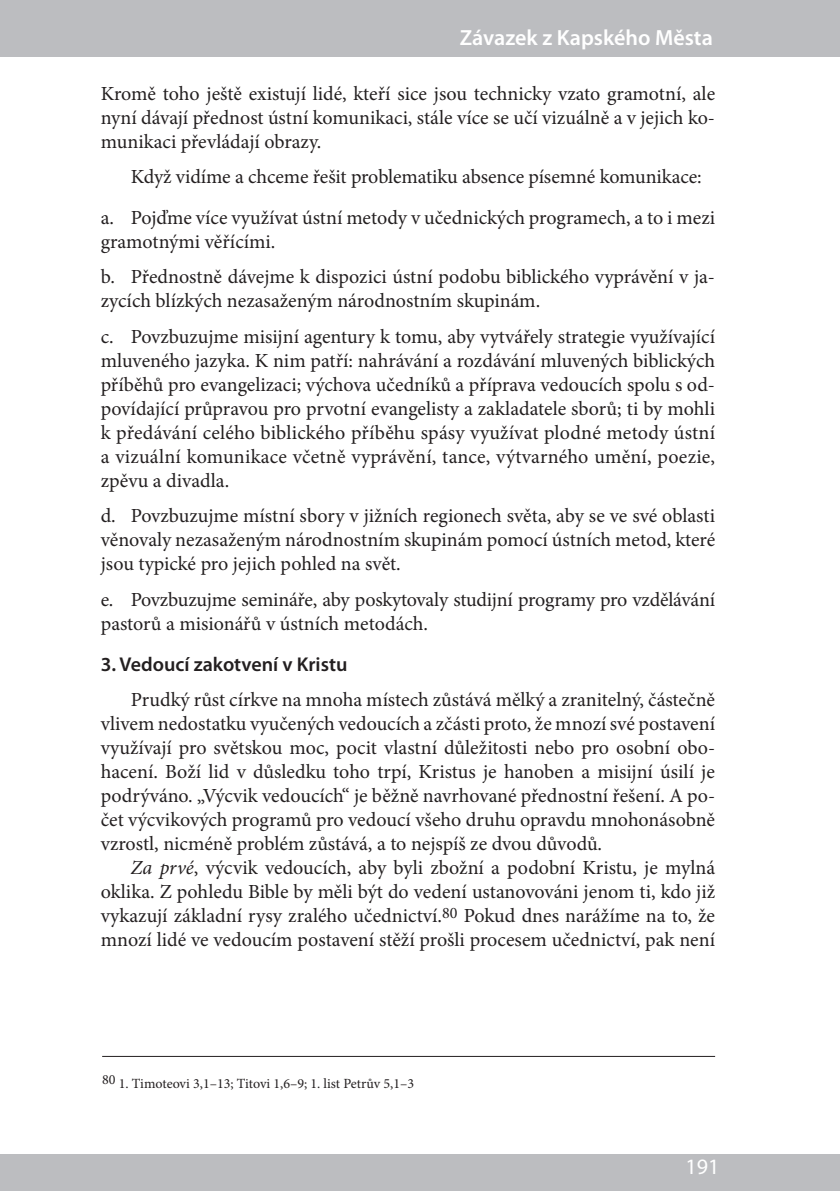
<style>
.page{position:relative;width:840px;height:1191px;background:#fff}
.page>*{position:absolute;margin:0;border:0;box-sizing:border-box;transform-origin:0 0}
.t1{font:600 22px "Myriad Pro";color:#fff}
.t2{font:22px "Myriad Pro";color:#fff}
.t3{font:20px/24px "Minion Pro";color:#231f20;text-align:justify}
.t4{font:600 20px "Myriad Pro";color:#231f20}
.t5{font:14px "Minion Pro";letter-spacing:-.005em;color:#231f20}
.s1{font-style:italic}
</style>
<div class="page">
<hr style="left:102px;top:1056px;width:612px;height:1px;background:#231f20">
<div style="left:0;top:0;width:839px;height:57px;background:#bcbdc0"></div>
<div style="left:0;top:1154px;width:839px;height:37px;background:#bcbdc0"></div>
<p class="t1" style="left:459px;top:23px;width:254px">Závazek z Kapského Města</p>
<p class="t3" style="left:101px;top:81px;width:615px">Kromě toho ještě existují lidé, kteří sice jsou technicky vzato gramotní, ale nyní dávají přednost ústní komunikaci, stále více se učí vizuálně a v jejich ko&shy;munikaci převládají obrazy.</p>
<p class="t3" style="left:101px;top:156px;width:615px;line-height:41px;text-indent:30px">Když vidíme a chceme řešit problematiku absence písemné komunikace: a. Pojďme více využívat ústní metody v učednických programech, a to i mezi</p>
<p class="t3" style="left:101px;top:224px;width:615px;line-height:35.4px">gramotnými věřícími.<br>b. Přednostně dávejme k dispozici ústní podobu biblického vyprávění v ja-</p>
<p class="t3" style="left:101px;top:283px;width:615px;line-height:35.4px">zycích blízkých nezasaženým národnostním skupinám.<br>c. Povzbuzujme misijní agentury k tomu, aby vytvářely strategie využívající</p>
<p class="t3" style="left:101px;top:348px;width:615px">mluveného jazyka. K nim patří: nahrávání a rozdávání mluvených biblických příběhů pro evangelizaci; výchova učedníků a příprava vedoucích spolu s od&shy;povídající průpravou pro prvotní evangelisty a zakladatele sborů; ti by mohli k předávání celého biblického příběhu spásy využívat plodné metody ústní a vizuální komunikace včetně vyprávění, tance, výtvarného umění, poezie, zpěvu a divadla.</p>
<p class="t3" style="left:101px;top:504px;width:615px">d. Povzbuzujme místní sbory v jižních regionech světa, aby se ve své oblasti věnovaly nezasaženým národnostním skupinám pomocí ústních metod, které jsou typické pro jejich pohled na svět.</p>
<p class="t3" style="left:101px;top:587px;width:615px">e. Povzbuzujme semináře, aby poskytovaly studijní programy pro vzdělávání pastorů a misionářů v ústních metodách.</p>
<p class="t4" style="left:101px;top:651px;width:248px">3. Vedoucí zakotvení v Kristu</p>
<p class="t3" style="left:101px;top:687px;width:615px;text-indent:30px">Prudký růst církve na mnoha místech zůstává mělký a zranitelný, částečně vlivem nedostatku vyučených vedoucích a zčásti proto, že mnozí své postavení využívají pro světskou moc, pocit vlastní důležitosti nebo pro osobní obo&shy;hacení. Boží lid v důsledku toho trpí, Kristus je hanoben a misijní úsilí je podrýváno. „Výcvik vedoucích“ je běžně navrhované přednostní řešení. A po&shy;čet výcvikových programů pro vedoucí všeho druhu opravdu mnohonásobně vzrostl, nicméně problém zůstává, a to nejspíš ze dvou důvodů.</p>
<p class="t3" style="left:101px;top:855px;width:615px;text-indent:30px"><span class="s1">Za prvé</span>, výcvik vedoucích, aby byli zbožní a podobní Kristu, je mylná oklika. Z pohledu Bible by měli být do vedení ustanovováni jenom ti, kdo již vykazují základní rysy zralého učednictví.<sup>80</sup> Pokud dnes narážíme na to, že mnozí lidé ve vedoucím postavení stěží prošli procesem učednictví, pak není</p>
<p class="t5" style="left:102px;top:1074px;width:313px">80 1. Timoteovi 3,1–13; Titovi 1,6–9; 1. list Petrův 5,1–3</p>
<p class="t2" style="left:685px;top:1152px;width:35px">191</p>
</div>
